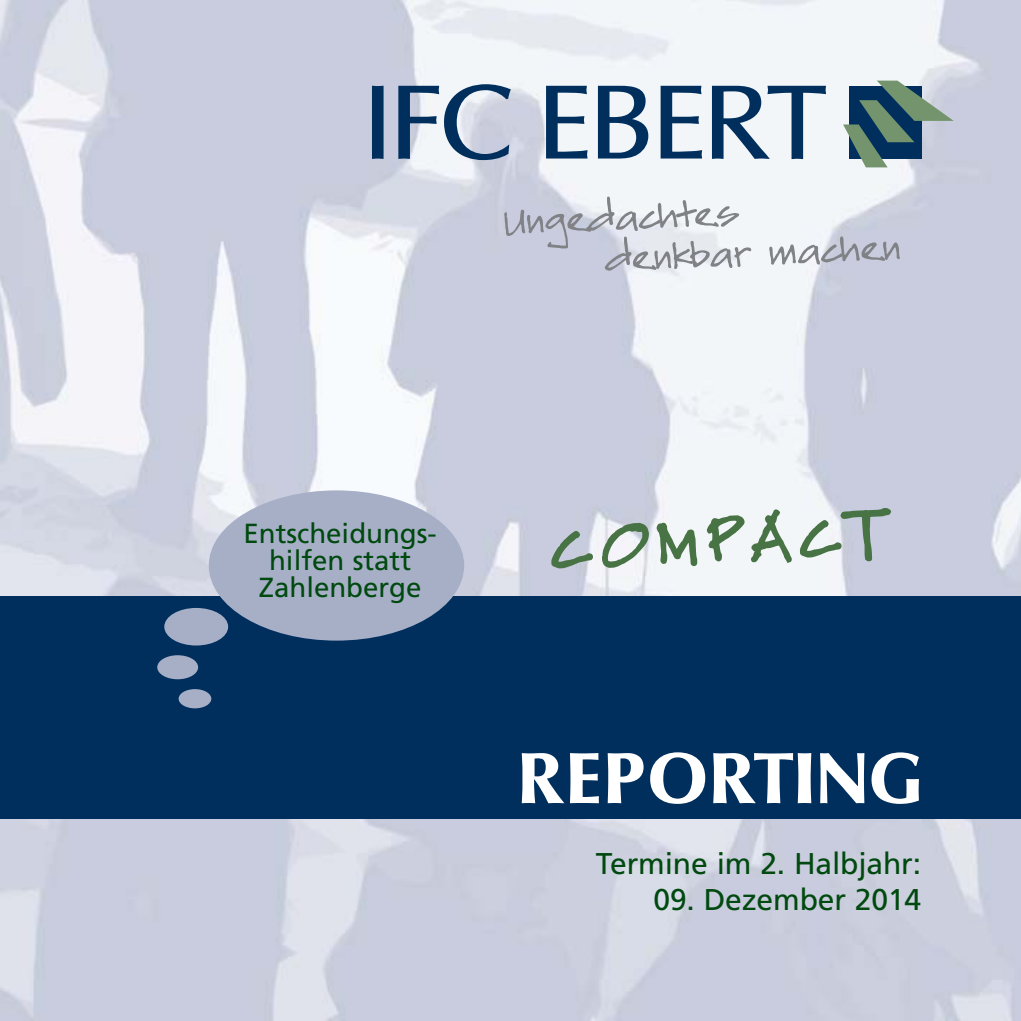
<style>
.page{position:relative;width:1021px;height:1021px;background:#fff}
.page>*{position:absolute;margin:0;border:0;box-sizing:border-box;transform-origin:0 0}
.t1{font:700 75px "October SB";color:#fff}
.t2{font:60px "Sydfonts";color:#487344}
.t3{font:30px "Frutiger";letter-spacing:-.005em;color:#00490f}
.t4{font:27.6px/27px "Frutiger";color:#00490f;text-align:center}
</style>
<div class="page">
<img style="left:0;top:0;width:1020px;height:1020px">
<div style="left:0;top:596px;width:1020px;height:222px;background:#002f5e"></div>
<div style="left:209px;top:490px;width:255px;height:150px;background:#a7afc7;border-radius:50%"></div>
<div style="left:164px;top:608px;width:64px;height:37px;background:#a7afc7;border-radius:50%"></div>
<div style="left:157px;top:655px;width:41px;height:24px;background:#a7afc7;border-radius:50%"></div>
<div style="left:179px;top:689px;width:32px;height:19px;background:#a7afc7;border-radius:50%"></div>
<svg style="left:372px;top:86px;width:11px;height:73px"></svg>
<svg style="left:398px;top:84px;width:113px;height:76px"></svg>
<svg style="left:546px;top:86px;width:41px;height:72px"></svg>
<svg style="left:598px;top:86px;width:50px;height:72px"></svg>
<svg style="left:660px;top:86px;width:42px;height:72px"></svg>
<svg style="left:712px;top:86px;width:114px;height:73px"></svg>
<svg style="left:843px;top:81px;width:110px;height:86px;background:#718c93"></svg>
<svg style="left:504px;top:196px;width:247px;height:74px"></svg>
<svg style="left:769px;top:236px;width:130px;height:29px"></svg>
<p class="t4" style="left:243px;top:522px;width:195px">Entscheidungs&shy;hilfen statt<br>Zahlenberge</p>
<h2 class="t2" style="left:550px;top:508px;width:332px;rotate:-2deg">COMPACT</h2>
<h1 class="t1" style="left:517px;top:748px;width:407px">REPORTING</h1>
<p class="t3" style="left:596px;top:851px;width:326px">Termine im 2. Halbjahr:</p>
<p class="t3" style="left:653px;top:887px;width:269px">09. Dezember 2014</p>
</div>
